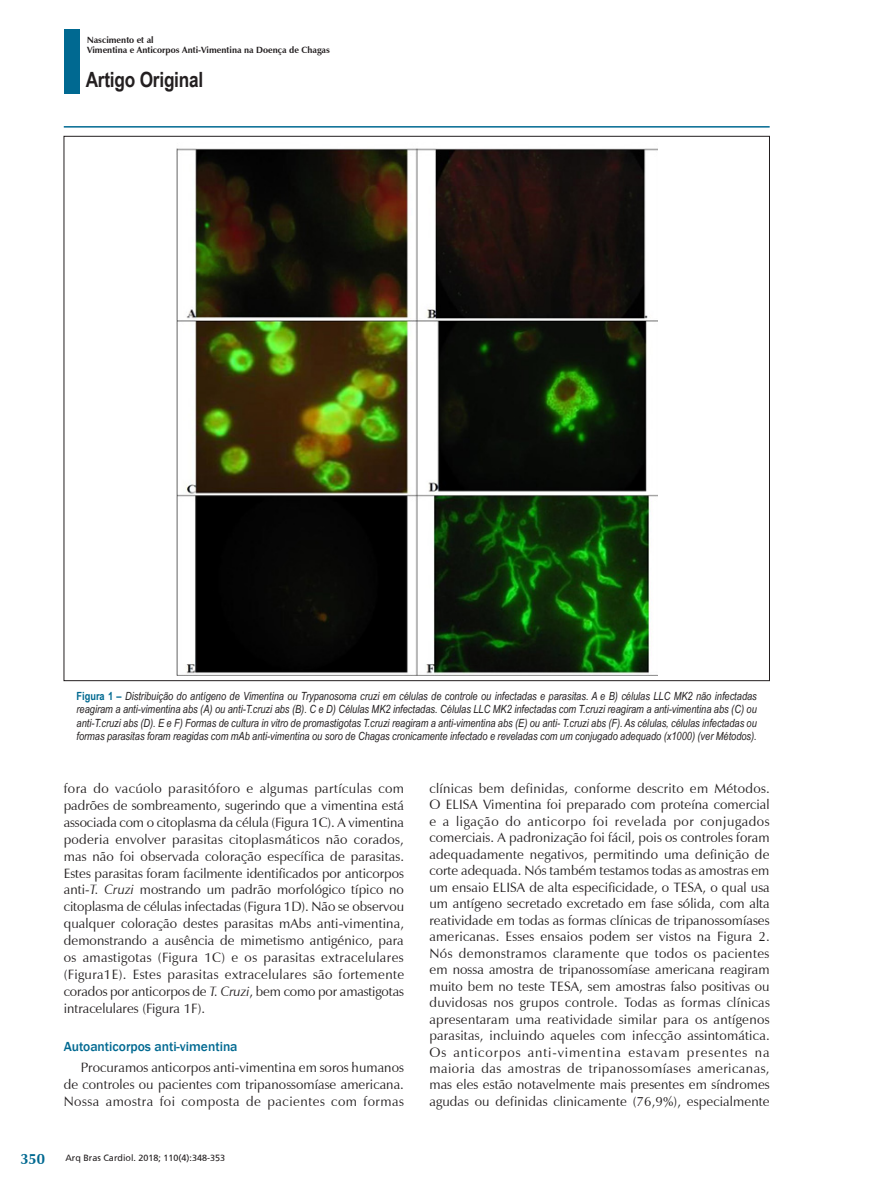
<style>
.page{position:relative;width:893px;height:1191px;background:#fff}
.page>*{position:absolute;margin:0;border:0;box-sizing:border-box;transform-origin:0 0}
.t1{font:700 21px "Arial Narrow";letter-spacing:-.01em;color:#231f20}
.t2{font:700 15px "Zapf Humanist 601 BT";color:#006991}
._01-TEXTO_BASICO{font:13.5px/16.5px "Zapf Humanist 601 BT";letter-spacing:.01em;color:#231f20;text-align:justify}
._03_-_SUBTITULO_PRIN{font:500 13.5px "Franklin Gothic";color:#006991}
._06_-_LEGENDA_FIGURA{font:italic 11.25px/13.5px "Arial Narrow";color:#231f20;text-align:justify}
.t3{font:700 9px "Zapf Humanist 601 BT";color:#231f20}
.t4{font:9px "Frutiger";color:#231f20}
.s1{font-weight:700;font-style:normal;color:#006991}
.s2{font-style:italic}
</style>
<div class="page">
<hr style="left:64px;top:126px;width:706px;height:2px;background:#006991">
<div style="left:64px;top:29px;width:16px;height:65px;background:#006991"></div>
<img style="left:176px;top:148px;width:482px;height:527px">
<p class="t3" style="left:87px;top:34px;width:68px">Nascimento et al</p>
<p class="t3" style="left:87px;top:45px;width:245px">Vimentina e Anticorpos Anti-Vimentina na Doença de Chagas</p>
<h1 class="t1" style="left:86px;top:64px;width:119px">Artigo Original</h1>
<p class="t2" style="left:20px;top:1149px;width:26px">350</p>
<p class="_06_-_LEGENDA_FIGURA" style="left:77px;top:689px;width:682px"><span class="s1">Figura 1 –</span> Distribuição do antígeno de Vimentina ou Trypanosoma cruzi em células de controle ou infectadas e parasitas. A e B) células LLC MK2 não infectadas reagiram a anti-vimentina abs (A) ou anti-T.cruzi abs (B). C e D) Células MK2 infectadas. Células LLC MK2 infectadas com T.cruzi reagiram a anti-vimentina abs (C) ou anti-T.cruzi abs (D). E e F) Formas de cultura in vitro de promastigotas T.cruzi reagiram a anti-vimentina abs (E) ou anti- T.cruzi abs (F). As células, células infectadas ou formas parasitas foram reagidas com mAb anti-vimentina ou soro de Chagas cronicamente infectado e reveladas com um conjugado adequado (x1000) (ver Métodos).</p>
<p class="_01-TEXTO_BASICO" style="left:64px;top:780px;width:342px;line-height:17px">fora do vacúolo parasitóforo e algumas partículas com padrões de sombreamento, sugerindo que a vimentina está associada com o citoplasma da célula (Figura 1C). A vimentina poderia envolver parasitas citoplasmáticos não corados, mas não foi observada coloração específica de parasitas.<br>Estes parasitas foram facilmente identificados por anticorpos anti-<span class="s2">T. Cruzi</span> mostrando um padrão morfológico típico no citoplasma de células infectadas (Figura 1D). Não se observou qualquer coloração destes parasitas mAbs anti-vimentina, demonstrando a ausência de mimetismo antigénico, para os amastigotas (Figura 1C) e os parasitas extracelulares (Figura1E). Estes parasitas extracelulares são fortemente corados por anticorpos de <span class="s2">T. Cruzi</span>, bem como por amastigotas intracelulares (Figura 1F).</p>
<p class="_03_-_SUBTITULO_PRIN" style="left:64px;top:1038px;width:175px">Autoanticorpos anti-vimentina</p>
<p class="_01-TEXTO_BASICO" style="left:64px;top:1059px;width:342px;line-height:17px;text-indent:17px">Procuramos anticorpos anti-vimentina em soros humanos de controles ou pacientes com tripanossomíase americana.<br>Nossa amostra foi composta de pacientes com formas</p>
<p class="t4" style="left:65px;top:1153px;width:161px">Arq Bras Cardiol. 2018; 110(4):348-353</p>
<p class="_01-TEXTO_BASICO" style="left:429px;top:780px;width:342px">clínicas bem definidas, conforme descrito em Métodos.<br>O ELISA Vimentina foi preparado com proteína comercial e a ligação do anticorpo foi revelada por conjugados comerciais. A padronização foi fácil, pois os controles foram adequadamente negativos, permitindo uma definição de corte adequada. Nós também testamos todas as amostras em um ensaio ELISA de alta especificidade, o TESA, o qual usa um antígeno secretado excretado em fase sólida, com alta reatividade em todas as formas clínicas de tripanossomíases americanas. Esses ensaios podem ser vistos na Figura 2.<br>Nós demonstramos claramente que todos os pacientes em nossa amostra de tripanossomíase americana reagiram muito bem no teste TESA, sem amostras falso positivas ou duvidosas nos grupos controle. Todas as formas clínicas apresentaram uma reatividade similar para os antígenos parasitas, incluindo aqueles com infecção assintomática.<br>Os anticorpos anti‑vimentina estavam presentes na maioria das amostras de tripanossomíases americanas, mas eles estão notavelmente mais presentes em síndromes agudas ou definidas clinicamente (76,9%), especialmente</p>
</div>
